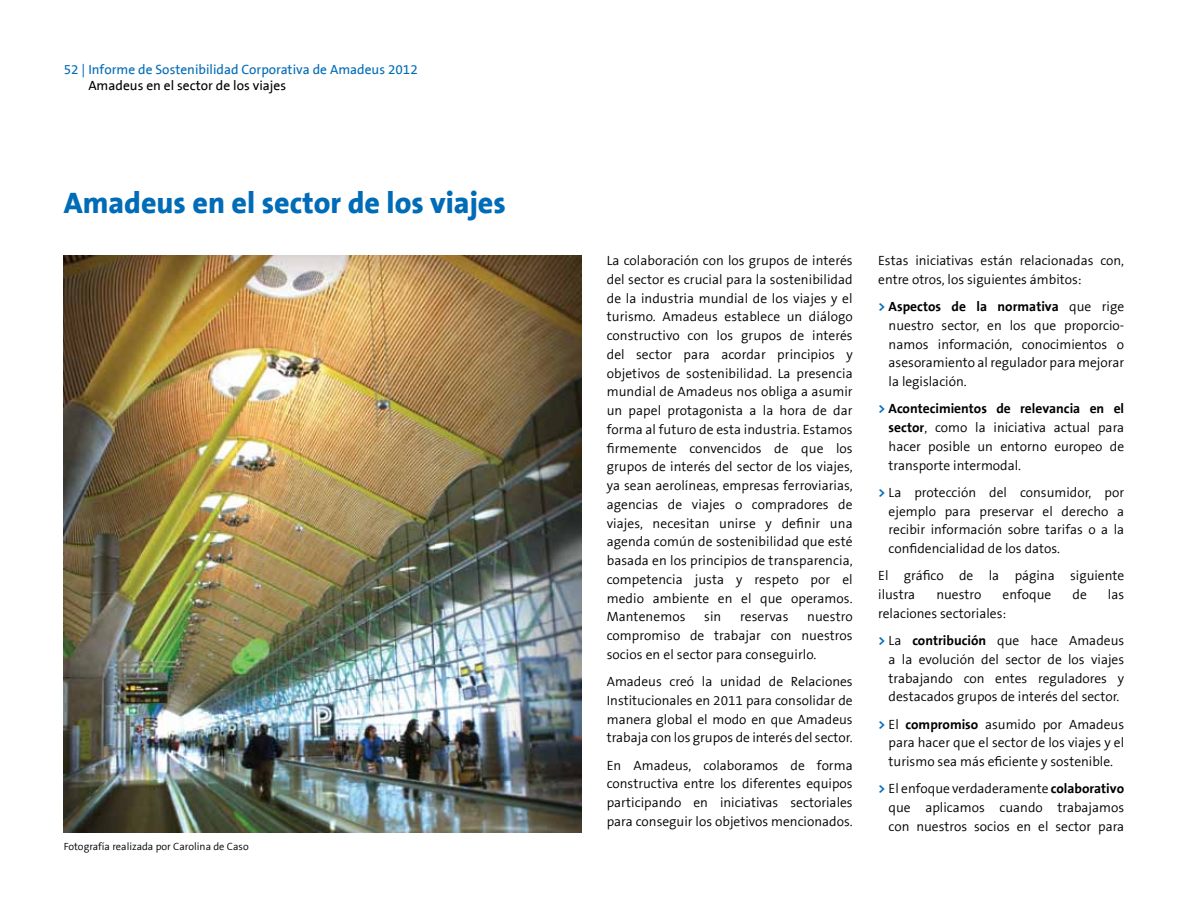
<style>
.page{position:relative;width:1188px;height:918px;background:#fff}
.page>*{position:absolute;margin:0;border:0;box-sizing:border-box;transform-origin:0 0}
.t1{font:800 30px "The Sans B8";color:#006bb6}
.t2{font:300 13.5px/18.8px "The Sans B4";color:#000;text-align:justify}
.t3{font:700 13.5px "The Sans B7";color:#000}
.t4{font:13.5px "The Sans B5 Plain";color:#006bb6}
.t5{font:13.5px "The Sans B5 Plain";color:#000}
.t6{font:300 10.5px "The Sans B4";color:#000}
.s1{color:#006bb6}
.s2{font-family:"The Sans B4";font-weight:300}
.s3{font-family:"The Sans B7";font-weight:700}
.s4{font-family:"The Sans B7";font-weight:700;color:#006bb6}
</style>
<div class="page">
<img style="left:64px;top:255px;width:517px;height:578px">
<p class="t4" style="left:64px;top:62px;width:355px">52 | Informe de Sostenibilidad Corporativa de Amadeus 2012</p>
<p class="t5" style="left:88px;top:78px;width:199px">Amadeus en el sector de los viajes</p>
<h1 class="t1" style="left:64px;top:187px;width:444px">Amadeus en el sector de los viajes</h1>
<p class="t6" style="left:64px;top:841px;width:186px">Fotografía realizada por Carolina de Caso</p>
<p class="t2" style="left:607px;top:252px;width:247px">La colaboración con los grupos de interés del sector es crucial para la sostenibilidad de la industria mundial de los viajes y el turismo. Amadeus establece un diálogo constructivo con los grupos de interés del sector para acordar principios y objetivos de sostenibilidad. La presencia mundial de Amadeus nos obliga a asumir un papel protagonista a la hora de dar forma al futuro de esta industria. Estamos firmemente convencidos de que los grupos de interés del sector de los viajes, ya sean aerolíneas, empresas ferroviarias, agencias de viajes o compradores de viajes, necesitan unirse y definir una agenda común de sostenibilidad que esté basada en los principios de transparencia, competencia justa y respeto por el medio ambiente en el que operamos.<br>Mantenemos</p>
<p class="t2" style="left:704px;top:608px;width:19px">sin</p>
<p class="t2" style="left:740px;top:608px;width:50px">reservas</p>
<p class="t2" style="left:607px;top:608px;width:247px;text-indent:200px">nuestro compromiso de trabajar con nuestros socios en el sector para conseguirlo.</p>
<p class="t2" style="left:607px;top:673px;width:247px">Amadeus creó la unidad de Relaciones Institucionales en 2011 para consolidar de manera global el modo en que Amadeus trabaja con los grupos de interés del sector.</p>
<p class="t2" style="left:607px;top:756px;width:247px">En Amadeus, colaboramos de forma constructiva entre los diferentes equipos participando en iniciativas sectoriales para conseguir los objetivos mencionados.</p>
<p class="t2" style="left:878px;top:252px;width:247px">Estas iniciativas están relacionadas con, entre otros, los siguientes ámbitos:</p>
<p class="t3" style="left:878px;top:299px;width:247px"><span class="s1">&gt;</span> Aspectos de la normativa <span class="s2">que rige</span></p>
<p class="t2" style="left:889px;top:317px;width:237px">nuestro sector, en los que proporcio&shy;namos información, conocimientos o asesoramiento al regulador para mejorar la legislación.</p>
<p class="t3" style="left:878px;top:402px;width:247px"><span class="s1">&gt;</span> Acontecimientos de relevancia en el</p>
<p class="t2" style="left:889px;top:419px;width:237px"><span class="s3">sector</span>, como la iniciativa actual para hacer posible un entorno europeo de transporte intermodal.</p>
<p class="t2" style="left:889px;top:484px;width:237px;text-indent:-10px"><span class="s4">&gt;</span> La protección del consumidor, por ejemplo para preservar el derecho a recibir información sobre tarifas o a la confidencialidad de los datos.</p>
<p class="t2" style="left:878px;top:567px;width:247px">El gráfico de la página siguiente ilustra</p>
<p class="t2" style="left:936px;top:586px;width:47px">nuestro</p>
<p class="t2" style="left:1003px;top:586px;width:50px">enfoque</p>
<p class="t2" style="left:1073px;top:586px;width:16px">de</p>
<p class="t2" style="left:1108px;top:586px;width:18px">las</p>
<p class="t2" style="left:878px;top:600px;width:247px;line-height:27.3px">relaciones sectoriales:<br><span class="s4">&gt;</span> La <span class="s3">contribución</span> que hace Amadeus</p>
<p class="t2" style="left:889px;top:651px;width:237px">a la evolución del sector de los viajes trabajando con entes reguladores y destacados grupos de interés del sector.</p>
<p class="t2" style="left:889px;top:715px;width:237px;text-indent:-10px"><span class="s4">&gt;</span> El <span class="s3">compromiso</span> asumido por Amadeus para hacer que el sector de los viajes y el turismo sea más eficiente y sostenible.</p>
<p class="t2" style="left:889px;top:780px;width:237px;text-indent:-10px"><span class="s4">&gt;</span> El enfoque verdaderamente <span class="s3">colaborativo </span>que aplicamos cuando trabajamos con nuestros socios en el sector para</p>
</div>
